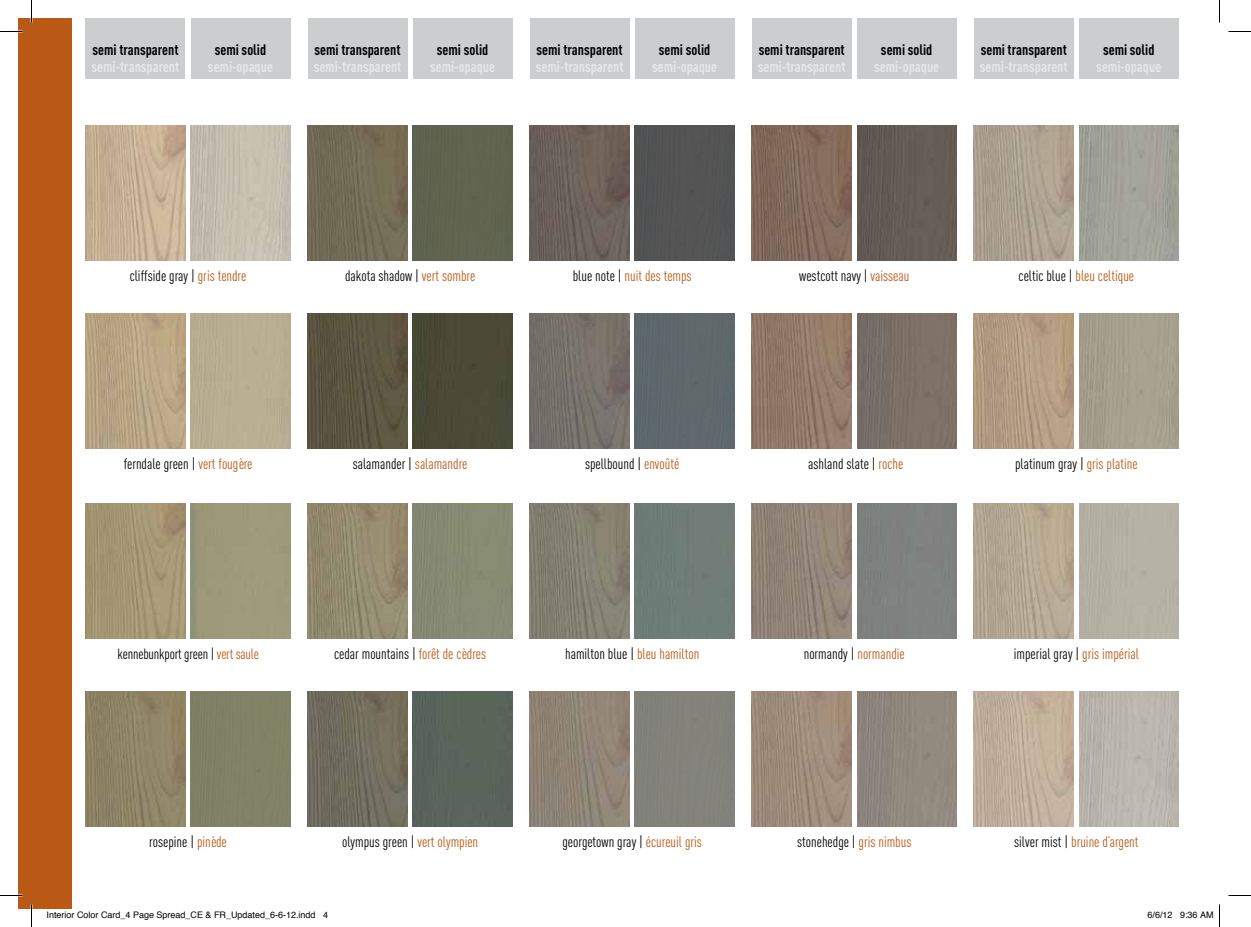
<style>
.page{position:relative;width:1251px;height:927px;background:#fff}
.page>*{position:absolute;margin:0;border:0;box-sizing:border-box;transform-origin:0 0}
.t1{font:15px "DIN Cond";color:#000}
.t2{font:700 15px "DIN Cond";color:#e6e7e8}
.t3{font:700 15px "DIN Cond";color:#000}
.t4{font:15px "DIN Cond";color:#b95915}
.t5{font:14.7px "DIN Cond";letter-spacing:-.01em;color:#000}
.t6{font:9px "Helvetica";color:#000}
.s1{color:#b95915}
.s2{color:#000}
</style>
<div class="page">
<div style="left:18px;top:18px;width:54px;height:891px;background:#b95915"></div>
<div style="left:86px;top:18px;width:99px;height:60px;background:#cbcdce"></div>
<div style="left:191px;top:18px;width:100px;height:60px;background:#cbcdce"></div>
<img style="left:86px;top:126px;width:99px;height:135px">
<img style="left:191px;top:126px;width:100px;height:135px">
<img style="left:86px;top:314px;width:99px;height:135px">
<div style="left:191px;top:314px;width:100px;height:135px;background:#b9ae91"></div>
<img style="left:86px;top:692px;width:99px;height:135px">
<div style="left:191px;top:692px;width:100px;height:135px;background:#818265"></div>
<img style="left:86px;top:504px;width:99px;height:135px">
<div style="left:308px;top:18px;width:99px;height:60px;background:#cbcdce"></div>
<div style="left:413px;top:18px;width:100px;height:60px;background:#cbcdce"></div>
<img style="left:308px;top:126px;width:99px;height:135px">
<div style="left:413px;top:126px;width:100px;height:135px;background:#606450"></div>
<img style="left:308px;top:314px;width:99px;height:135px">
<div style="left:413px;top:314px;width:100px;height:135px;background:#4c4936"></div>
<img style="left:308px;top:692px;width:99px;height:135px">
<div style="left:413px;top:692px;width:100px;height:135px;background:#5a655a"></div>
<img style="left:308px;top:504px;width:99px;height:135px">
<div style="left:413px;top:504px;width:100px;height:135px;background:#878b73"></div>
<div style="left:530px;top:18px;width:100px;height:60px;background:#cbcdce"></div>
<div style="left:635px;top:18px;width:100px;height:60px;background:#cbcdce"></div>
<img style="left:530px;top:126px;width:100px;height:135px">
<div style="left:635px;top:126px;width:100px;height:135px;background:#535354"></div>
<img style="left:530px;top:314px;width:100px;height:135px">
<div style="left:635px;top:314px;width:100px;height:135px;background:#5e686b"></div>
<img style="left:530px;top:692px;width:100px;height:135px">
<img style="left:530px;top:504px;width:100px;height:135px">
<div style="left:635px;top:504px;width:100px;height:135px;background:#6f7d79"></div>
<div style="left:752px;top:18px;width:100px;height:60px;background:#cbcdce"></div>
<div style="left:857px;top:18px;width:100px;height:60px;background:#cbcdce"></div>
<img style="left:752px;top:126px;width:100px;height:135px">
<div style="left:857px;top:126px;width:100px;height:135px;background:#655c55"></div>
<img style="left:752px;top:314px;width:100px;height:135px">
<img style="left:857px;top:314px;width:100px;height:135px">
<img style="left:752px;top:692px;width:100px;height:135px">
<img style="left:857px;top:692px;width:100px;height:135px">
<img style="left:752px;top:504px;width:100px;height:135px">
<div style="left:974px;top:18px;width:100px;height:60px;background:#cbcdce"></div>
<div style="left:1079px;top:18px;width:100px;height:60px;background:#cbcdce"></div>
<img style="left:974px;top:126px;width:100px;height:135px">
<img style="left:1079px;top:126px;width:100px;height:135px">
<img style="left:974px;top:314px;width:100px;height:135px">
<div style="left:1079px;top:314px;width:100px;height:135px;background:#a7a08e"></div>
<img style="left:974px;top:692px;width:100px;height:135px">
<img style="left:1079px;top:692px;width:100px;height:135px">
<img style="left:974px;top:504px;width:100px;height:135px">
<div style="left:1079px;top:504px;width:100px;height:135px;background:#b6b2a6"></div>
<svg style="left:0;top:31px;width:22px;height:1px"></svg>
<svg style="left:1228px;top:31px;width:23px;height:1px"></svg>
<svg style="left:0;top:895px;width:22px;height:1px"></svg>
<svg style="left:1228px;top:895px;width:23px;height:1px"></svg>
<svg style="left:31px;top:0;width:1px;height:22px"></svg>
<svg style="left:31px;top:904px;width:1px;height:23px"></svg>
<svg style="left:1219px;top:0;width:1px;height:22px"></svg>
<svg style="left:1219px;top:904px;width:1px;height:23px"></svg>
<p class="t3" style="left:92px;top:41px;width:88px">semi transparent</p>
<p class="t2" style="left:92px;top:57px;width:89px">semi-transparent</p>
<p class="t3" style="left:215px;top:41px;width:53px">semi solid</p>
<p class="t2" style="left:208px;top:57px;width:66px">semi-opaque</p>
<p class="t3" style="left:315px;top:41px;width:88px">semi transparent</p>
<p class="t2" style="left:314px;top:57px;width:89px">semi-transparent</p>
<p class="t3" style="left:437px;top:41px;width:53px">semi solid</p>
<p class="t2" style="left:430px;top:57px;width:66px">semi-opaque</p>
<p class="t3" style="left:537px;top:41px;width:88px">semi transparent</p>
<p class="t2" style="left:536px;top:57px;width:89px">semi-transparent</p>
<p class="t3" style="left:659px;top:41px;width:53px">semi solid</p>
<p class="t2" style="left:652px;top:57px;width:66px">semi-opaque</p>
<p class="t3" style="left:759px;top:41px;width:88px">semi transparent</p>
<p class="t2" style="left:758px;top:57px;width:89px">semi-transparent</p>
<p class="t3" style="left:881px;top:41px;width:53px">semi solid</p>
<p class="t2" style="left:874px;top:57px;width:66px">semi-opaque</p>
<p class="t3" style="left:981px;top:41px;width:88px">semi transparent</p>
<p class="t2" style="left:980px;top:57px;width:89px">semi-transparent</p>
<p class="t3" style="left:1103px;top:41px;width:53px">semi solid</p>
<p class="t2" style="left:1096px;top:57px;width:66px">semi-opaque</p>
<p class="t1" style="left:130px;top:267px;width:118px">cliffside gray | <span class="s1">gris tendre</span></p>
<p class="t1" style="left:345px;top:267px;width:132px">dakota shadow | <span class="s1">vert sombre</span></p>
<p class="t4" style="left:573px;top:267px;width:120px"><span class="s2">blue note |</span> nuit des temps</p>
<p class="t1" style="left:799px;top:267px;width:112px">westcott navy | <span class="s1">vaisseau</span></p>
<p class="t4" style="left:1019px;top:267px;width:117px"><span class="s2">celtic blue |</span> bleu celtique</p>
<p class="t1" style="left:124px;top:455px;width:130px">ferndale green | <span class="s1">vert fougère</span></p>
<p class="t1" style="left:353px;top:455px;width:116px">salamander | <span class="s1">salamandre</span></p>
<p class="t1" style="left:585px;top:455px;width:96px">spellbound | <span class="s1">envoûté</span></p>
<p class="t1" style="left:808px;top:455px;width:97px">ashland slate | <span class="s1">roche</span></p>
<p class="t1" style="left:1015px;top:455px;width:124px">platinum gray | <span class="s1">gris platine</span></p>
<p class="t5" style="left:117px;top:646px;width:143px">kennebunkport green | <span class="s1">vert saule</span></p>
<p class="t1" style="left:334px;top:645px;width:154px">cedar mountains | <span class="s1">forêt de cèdres</span></p>
<p class="t1" style="left:565px;top:645px;width:136px">hamilton blue | <span class="s1">bleu hamilton</span></p>
<p class="t1" style="left:804px;top:645px;width:103px">normandy | <span class="s1">normandie</span></p>
<p class="t1" style="left:1014px;top:645px;width:127px">imperial gray | <span class="s1">gris impérial</span></p>
<p class="t1" style="left:149px;top:833px;width:79px">rosepine | <span class="s1">pinède</span></p>
<p class="t1" style="left:342px;top:833px;width:138px">olympus green | <span class="s1">vert olympien</span></p>
<p class="t1" style="left:563px;top:833px;width:141px">georgetown gray | <span class="s1">écureuil gris</span></p>
<p class="t1" style="left:797px;top:833px;width:116px">stonehedge | <span class="s1">gris nimbus</span></p>
<p class="t4" style="left:1014px;top:833px;width:126px"><span class="s2">silver mist |</span> bruine d’argent</p>
<p class="t6" style="left:46px;top:908px;width:283px">Interior Color Card_4 Page Spread_CE &amp; FR_Updated_6-6-12.indd 4</p>
<p class="t6" style="left:1148px;top:908px;width:68px">6/6/12 9:36 AM</p>
</div>
